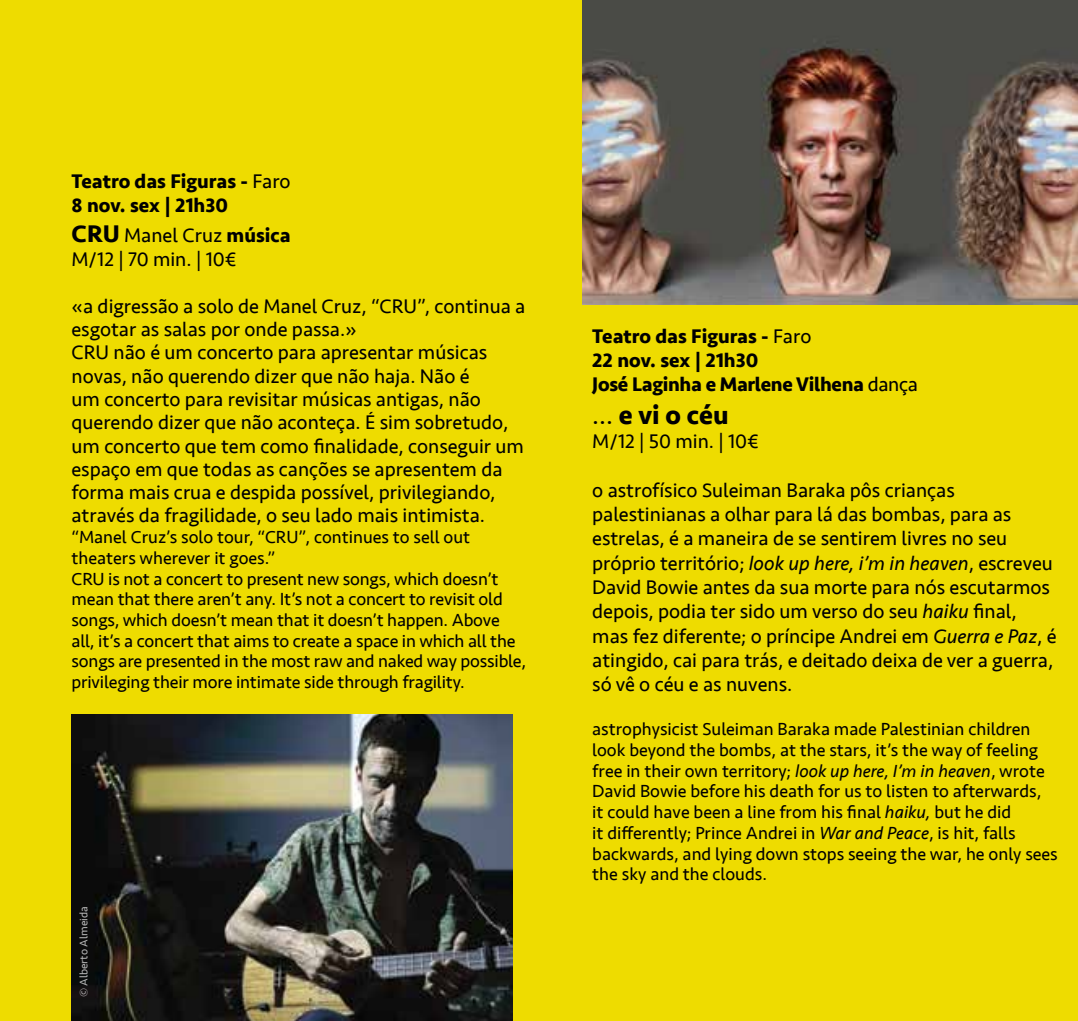
<style>
.page{position:relative;width:1078px;height:1021px;background:#fff}
.page>*{position:absolute;margin:0;border:0;box-sizing:border-box;transform-origin:0 0}
.t1{font:700 27px "Seravek";color:#000}
.t2{font:20.25px/24.3px "Seravek";color:#000}
.t3{font:700 20.25px/24.3px "Seravek";color:#000}
.t4{font:18px/20.7px "Seravek";letter-spacing:-.005em;color:#000}
.t5{font:11.25px "Seravek";color:#fff}
.s1{font-weight:400}
.s2{font-weight:700;font-size:24.75px}
.s3{font-weight:700}
.s4{font-style:italic}
</style>
<div class="page">
<div style="left:0;top:0;width:1077px;height:1020px;background:#eedc00"></div>
<img style="left:72px;top:714px;width:440px;height:306px">
<img style="left:583px;top:0;width:494px;height:305px">
<p class="t3" style="left:72px;top:168px;width:221px">Teatro das Figuras - <span class="s1">Faro<br></span>8 nov. sex | 21h30</p>
<p class="t2" style="left:71px;top:223px;width:221px"><span class="s2">CRU</span> Manel Cruz <span class="s3">música<br></span>M/12 | 70 min. | 10€</p>
<p class="t2" style="left:71px;top:294px;width:455px;line-height:23.2px">«a digressão a solo de Manel Cruz, “CRU”, continua a esgotar as salas por onde passa.»<br>CRU não é um concerto para apresentar músicas novas, não querendo dizer que não haja. Não é<br>um concerto para revisitar músicas antigas, não querendo dizer que não aconteça. É sim sobretudo, um concerto que tem como finalidade, conseguir um espaço em que todas as canções se apresentem da forma mais crua e despida possível, privilegiando, através da fragilidade, o seu lado mais intimista.</p>
<p class="t4" style="left:72px;top:526px;width:456px">“Manel Cruz’s solo tour, “CRU”, continues to sell out theaters wherever it goes.”<br>CRU is not a concert to present new songs, which doesn’t mean that there aren’t any. It’s not a concert to revisit old songs, which doesn’t mean that it doesn’t happen. Above all, it’s a concert that aims to create a space in which all the songs are presented in the most raw and naked way possible, privileging their more intimate side through fragility.</p>
<p class="t5" style="left:75px;top:997px;width:92px;rotate:-90deg">© Alberto Almeida</p>
<p class="t3" style="left:592px;top:323px;width:327px">Teatro das Figuras - <span class="s1">Faro<br></span>22 nov. sex | 21h30<br>José Laginha e Marlene Vilhena <span class="s1">dança</span></p>
<h1 class="t1" style="left:592px;top:393px;width:138px"><span class="s1">...</span> e vi o céu</h1>
<p class="t2" style="left:592px;top:429px;width:168px">M/12 | 50 min. | 10€</p>
<p class="t2" style="left:592px;top:478px;width:466px">o astrofísico Suleiman Baraka pôs crianças palestinianas a olhar para lá das bombas, para as estrelas, é a maneira de se sentirem livres no seu próprio território; <span class="s4">look up here, i’m in heaven</span>, escreveu David Bowie antes da sua morte para nós escutarmos depois, podia ter sido um verso do seu <span class="s4">haiku</span> final, mas fez diferente; o príncipe Andrei em <span class="s4">Guerra e Paz</span>, é atingido, cai para trás, e deitado deixa de ver a guerra, só vê o céu e as nuvens.</p>
<p class="t4" style="left:592px;top:718px;width:467px">astrophysicist Suleiman Baraka made Palestinian children look beyond the bombs, at the stars, it’s the way of feeling free in their own territory; <span class="s4">look up here, I’m in heaven</span>, wrote David Bowie before his death for us to listen to afterwards,<br>it could have been a line from his final <span class="s4">haiku,</span> but he did<br>it differently; Prince Andrei in <span class="s4">War and Peace</span>, is hit, falls backwards, and lying down stops seeing the war, he only sees the sky and the clouds.</p>
</div>
